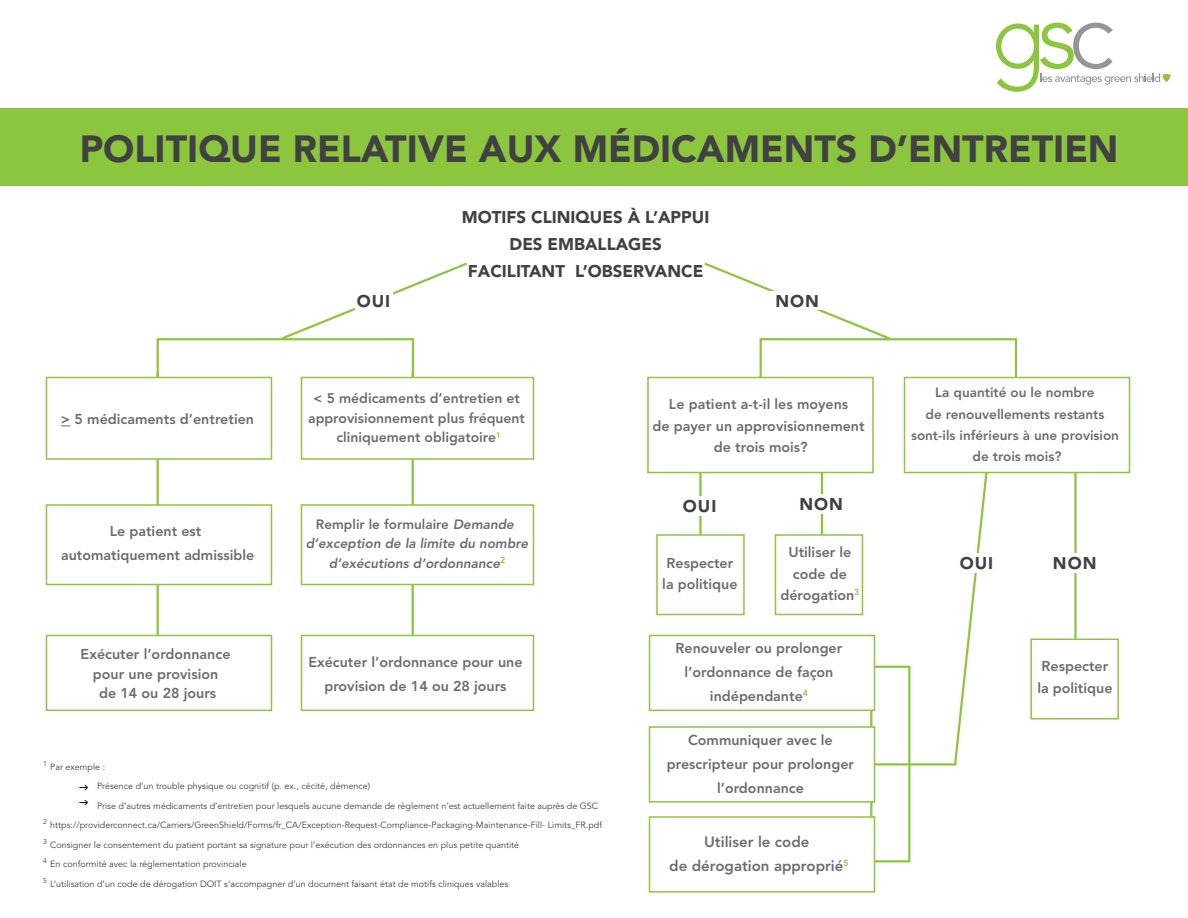
<style>
.page{position:relative;width:1188px;height:918px;background:#fff}
.page>*{position:absolute;margin:0;border:0;box-sizing:border-box;transform-origin:0 0}
.t1{font:900 37.5px "Avenir LT Std";color:#414042}
.t2{font:900 16.8px/27px "Avenir LT Std";color:#414042;text-align:center}
.t3{font:800 15px/24px "Avenir LT Std";color:#6c6d70;text-align:center}
.t4{font:800 14.25px/24px "Avenir LT Std";color:#6c6d70;text-align:center}
.t5{font:800 13.95px/19.5px "Avenir LT Std";color:#6c6d70;text-align:center}
.t6{font:800 13.5px/21px "Avenir LT Std";color:#6c6d70;text-align:center}
.t7{font:italic 800 13.5px/19.5px "Avenir LT Std";color:#6c6d70;text-align:center}
.t8{font:9px/19.5px "Avenir LT Std";color:#414041}
.s1{font-style:normal}
</style>
<div class="page">
<svg style="left:953px;top:473px;width:38px;height:290px"></svg>
<svg style="left:281px;top:262px;width:186px;height:80px"></svg>
<div style="left:356px;top:291px;width:37px;height:19px;background:#fff"></div>
<svg style="left:704px;top:262px;width:186px;height:80px"></svg>
<div style="left:770px;top:292px;width:61px;height:18px;background:#fff"></div>
<svg style="left:996px;top:23px;width:175px;height:69px"></svg>
<div style="left:0;top:108px;width:1188px;height:78px;background:#8bc63e"></div>
<hr style="left:157px;top:372px;width:2px;height:279px;background:#8bc63e">
<hr style="left:412px;top:372px;width:2px;height:279px;background:#8bc63e">
<div style="left:46px;top:377px;width:226px;height:83px;background:#fff;border:2px solid #8bc63e"></div>
<div style="left:301px;top:377px;width:233px;height:83px;background:#fff;border:2px solid #8bc63e"></div>
<div style="left:46px;top:504px;width:226px;height:81px;background:#fff;border:2px solid #8bc63e"></div>
<div style="left:301px;top:504px;width:233px;height:81px;background:#fff;border:2px solid #8bc63e"></div>
<div style="left:46px;top:635px;width:226px;height:76px;background:#fff;border:2px solid #8bc63e"></div>
<div style="left:301px;top:635px;width:233px;height:76px;background:#fff;border:2px solid #8bc63e"></div>
<div style="left:157px;top:338px;width:257px;height:40px;border:2px solid #8bc63e"></div>
<hr style="left:874px;top:763px;width:83px;height:3px;background:#8bc63e">
<div style="left:870px;top:666px;width:40px;height:196px;border:2px solid #8bc63e"></div>
<hr style="left:1074px;top:454px;width:3px;height:188px;background:#8bc63e">
<div style="left:1030px;top:639px;width:89px;height:81px;background:#fff;border:2px solid #8bc63e"></div>
<hr style="left:699px;top:422px;width:3px;height:189px;background:#8bc63e">
<hr style="left:821px;top:422px;width:2px;height:189px;background:#8bc63e">
<div style="left:647px;top:377px;width:227px;height:96px;background:#fff;border:2px solid #8bc63e"></div>
<div style="left:656px;top:534px;width:89px;height:81px;background:#fff;border:2px solid #8bc63e"></div>
<div style="left:775px;top:534px;width:88px;height:81px;background:#fff;border:2px solid #8bc63e"></div>
<div style="left:649px;top:635px;width:226px;height:76px;background:#fff;border:2px solid #8bc63e"></div>
<div style="left:904px;top:377px;width:226px;height:96px;background:#fff;border:2px solid #8bc63e"></div>
<div style="left:760px;top:338px;width:257px;height:40px;border:2px solid #8bc63e"></div>
<div style="left:682px;top:496px;width:37px;height:19px;background:#fff"></div>
<div style="left:803px;top:495px;width:38px;height:19px;background:#fff"></div>
<div style="left:1057px;top:553px;width:37px;height:19px;background:#fff"></div>
<div style="left:959px;top:554px;width:37px;height:19px;background:#fff"></div>
<div style="left:649px;top:726px;width:226px;height:77px;background:#fff;border:2px solid #8bc63e"></div>
<div style="left:649px;top:816px;width:226px;height:77px;background:#fff;border:2px solid #8bc63e"></div>
<h1 class="t1" style="left:80px;top:126px;width:1040px">POLITIQUE RELATIVE AUX MÉDICAMENTS D’ENTRETIEN</h1>
<p class="t4" style="left:61px;top:408px;width:195px">&gt; 5 médicaments d’entretien</p>
<p class="t2" style="left:357px;top:287px;width:35px">OUI</p>
<p class="t2" style="left:462px;top:204px;width:249px">MOTIFS CLINIQUES À L’APPUI<br>DES EMBALLAGES<br>FACILITANT L’OBSERVANCE</p>
<p class="t2" style="left:775px;top:287px;width:45px">NON</p>
<p class="t5" style="left:308px;top:389px;width:218px">&lt; 5 médicaments d’entretien et approvisionnement plus fréquent cliniquement obligatoire<sup>1</sup></p>
<p class="t4" style="left:653px;top:394px;width:214px;line-height:21px">Le patient a-t-il les moyens<br>de payer un approvisionnement de trois mois?</p>
<p class="t6" style="left:911px;top:382px;width:209px">La quantité ou le nombre<br>de renouvellements restants sont-ils inférieurs à une provision de trois mois?</p>
<h2 class="t2" style="left:683px;top:493px;width:35px">OUI</h2>
<h2 class="t2" style="left:799px;top:491px;width:45px">NON</h2>
<p class="t4" style="left:61px;top:519px;width:195px">Le patient est automatiquement admissible</p>
<p class="t7" style="left:306px;top:515px;width:224px"><span class="s1">Remplir le formulaire</span> Demande d’exception de la limite du nombre d’exécutions d’ordonnance<sup>2</sup></p>
<p class="t4" style="left:81px;top:645px;width:151px;line-height:19.5px">Exécuter l’ordonnance pour une provision<br>de 14 ou 28 jours</p>
<p class="t4" style="left:308px;top:650px;width:216px">Exécuter l’ordonnance pour une provision de 14 ou 28 jours</p>
<p class="t8" style="left:43px;top:757px;width:64px"><sup>1</sup> Par exemple :</p>
<p class="t8" style="left:97px;top:777px;width:275px">Présence d’un trouble physique ou cognitif (p. ex., cécité, démence)</p>
<p class="t8" style="left:97px;top:796px;width:503px">Prise d’autres médicaments d’entretien pour lesquels aucune demande de règlement n’est actuellement faite auprès de GSC</p>
<p class="t8" style="left:43px;top:816px;width:560px"><sup>2</sup> https://providerconnect.ca/Carriers/GreenShield/Forms/fr_CA/Exception-Request-Compliance-Packaging-Maintenance-Fill- Limits_FR.pdf <sup>3</sup> Consigner le consentement du patient portant sa signature pour l’exécution des ordonnances en plus petite quantité<br><sup>4</sup> En conformité avec la réglementation provinciale<br><sup>5</sup> L’utilisation d’un code de dérogation DOIT s’accompagner d’un document faisant état de motifs cliniques valables</p>
<p class="t4" style="left:662px;top:553px;width:77px;line-height:21px;text-align:left">Respecter la politique</p>
<p class="t4" style="left:780px;top:542px;width:81px;line-height:21px">Utiliser le code de dérogation<sup>3</sup></p>
<p class="t2" style="left:960px;top:550px;width:35px">OUI</p>
<p class="t4" style="left:676px;top:636px;width:168px">Renouveler ou prolonger l’ordonnance de façon indépendante<sup>4</sup></p>
<p class="t4" style="left:667px;top:728px;width:189px">Communiquer avec le prescripteur pour prolonger l’ordonnance</p>
<p class="t3" style="left:669px;top:830px;width:181px">Utiliser le code<br>de dérogation approprié<sup>5</sup></p>
<h2 class="t2" style="left:1053px;top:549px;width:45px">NON</h2>
<p class="t4" style="left:1037px;top:656px;width:77px;line-height:21px;text-align:left">Respecter la politique</p>
</div>
